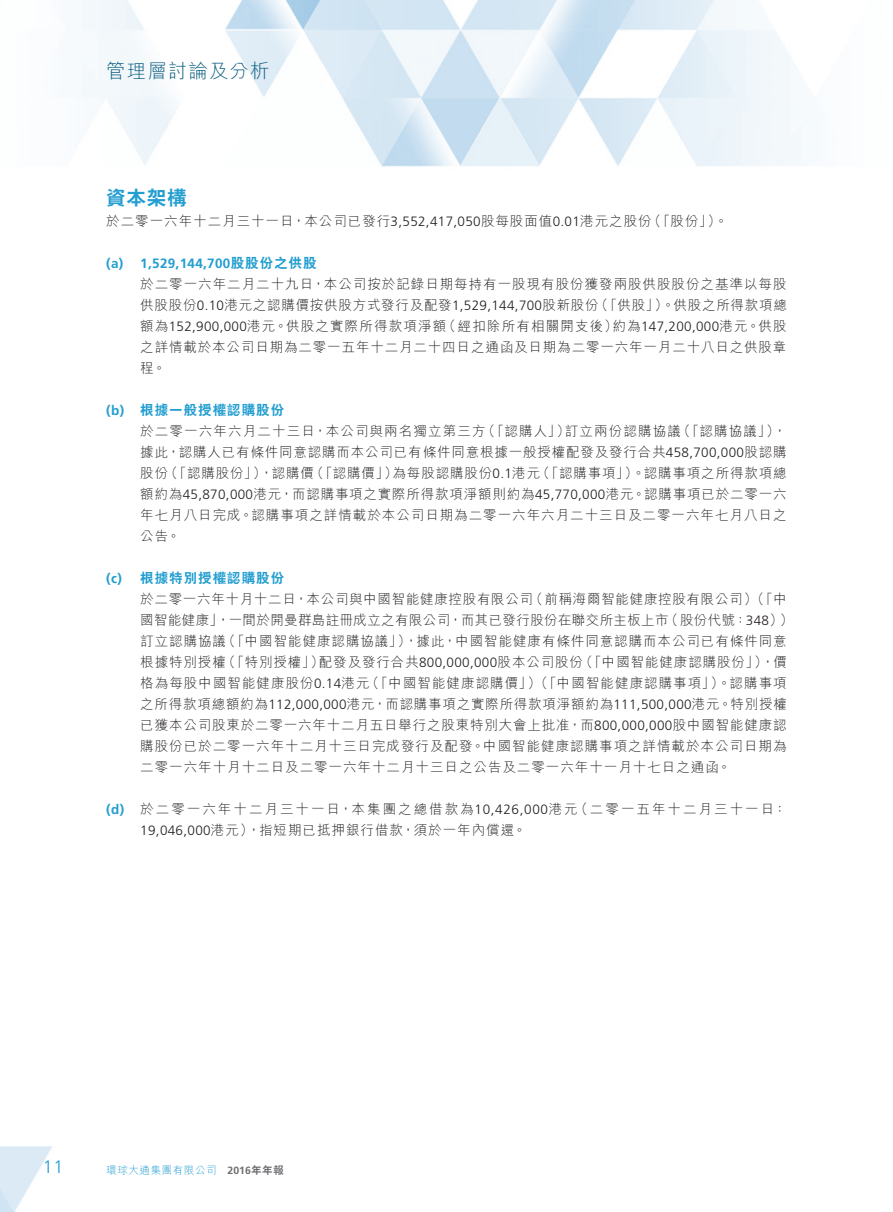
<style>
.page{position:relative;width:893px;height:1212px;background:#fff}
.page>*{position:absolute;margin:0;border:0;box-sizing:border-box;transform-origin:0 0}
.t1{font:300 19.5px "M Hei HK";letter-spacing:.055em;color:#0c5e7e}
.Heading_1{font:800 19.5px "C Hei 2 HK";color:#229ed0}
.t2{font:300 18px "Frutiger LT Std";color:#229ed0}
.Body_Text{font:300 13.5px/21px "M Hei HK";letter-spacing:.07em;color:#231f20;text-align:justify}
.Heading_2{font:300 13.5px/21px "M Hei HK";letter-spacing:.15em;color:#231f20}
.Heading_2-2{font:800 13.5px "C Hei 2 HK";letter-spacing:.075em;color:#229ed0}
.Heading_2-3{font:700 13.5px "Frutiger LT Std";letter-spacing:.025em;color:#229ed0}
.t3{font:300 10.5px "M Hei HK";letter-spacing:.06em;color:#229ed0}
.s1{font-family:"Frutiger LT Std"}
.s2{font-family:"C Hei 2 HK";font-weight:800}
.s3{font-family:"Frutiger LT Std";font-weight:700}
.s4{font-family:"Frutiger LT Std";font-weight:700;color:#229ed0}
.s5{font-family:"Frutiger LT Std";font-weight:700;color:#6c6d70}
.s6{font-family:"C Hei 2 HK";font-weight:800;color:#6c6d70}
</style>
<div class="page">
<img style="left:0;top:0;width:815px;height:1212px">
<h1 class="t1" style="left:106px;top:61px;width:165px">管理層討論及分析</h1>
<p class="Heading_1" style="left:106px;top:187px;width:82px">資本架構</p>
<p class="Body_Text" style="left:106px;top:210px;width:623px">於二零一六年十二月三十一日，本公司已發行<span class="s1">3,552,417,050</span>股每股面值<span class="s1">0.01</span>港元之股份（「股份」）。</p>
<p class="Heading_2-3" style="left:106px;top:255px;width:212px">(a) 1,529,144,700<span class="s2">股股份之供股</span></p>
<p class="Body_Text" style="left:140px;top:273px;width:648px">於二零一六年二月二十九日，本公司按於記錄日期每持有一股現有股份獲發兩股供股股份之基準以每股供股股份<span class="s1">0.10</span>港元之認購價按供股方式發行及配發<span class="s1">1,529,144,700</span>股新股份（「供股」）。供股之所得款項總額為<span class="s1">152,900,000</span>港元。供股之實際所得款項淨額（經扣除所有相關開支後）約為<span class="s1">147,200,000</span>港元。供股之詳情載於本公司日期為二零一五年十二月二十四日之通函及日期為二零一六年一月二十八日之供股章程。</p>
<p class="Heading_2-2" style="left:106px;top:403px;width:179px"><span class="s3">(b)</span> 根據一般授權認購股份</p>
<p class="Body_Text" style="left:140px;top:420px;width:648px">於二零一六年六月二十三日，本公司與兩名獨立第三方（「認購人」）訂立兩份認購協議（「認購協議」），據此，認購人已有條件同意認購而本公司已有條件同意根據一般授權配發及發行合共<span class="s1">458,700,000</span>股認購股份（「認購股份」），認購價（「認購價」）為每股認購股份<span class="s1">0.1</span>港元（「認購事項」）。認購事項之所得款項總額約為<span class="s1">45,870,000</span>港元，而認購事項之實際所得款項淨額則約為<span class="s1">45,770,000</span>港元。認購事項已於二零一六年七月八日完成。認購事項之詳情載於本公司日期為二零一六年六月二十三日及二零一六年七月八日之公告。</p>
<p class="Heading_2-2" style="left:106px;top:571px;width:179px"><span class="s3">(c)</span> 根據特別授權認購股份</p>
<p class="Body_Text" style="left:140px;top:588px;width:654px;text-align:left">於二零一六年十月十二日，本公司與中國智能健康控股有限公司（前稱海爾智能健康控股有限公司）（「中國智能健康」，一間於開曼群島註冊成立之有限公司，而其已發行股份在聯交所主板上市（股份代號：<span class="s1">348</span>））訂立認購協議（「中國智能健康認購協議」），據此，中國智能健康有條件同意認購而本公司已有條件同意根據特別授權（「特別授權」）配發及發行合共<span class="s1">800,000,000</span>股本公司股份（「中國智能健康認購股份」），價格為每股中國智能健康股份<span class="s1">0.14</span>港元（「中國智能健康認購價」）（「中國智能健康認購事項」）。認購事項之所得款項總額約為<span class="s1">112,000,000</span>港元，而認購事項之實際所得款項淨額約為<span class="s1">111,500,000</span>港元。特別授權已獲本公司股東於二零一六年十二月五日舉行之股東特別大會上批准，而<span class="s1">800,000,000</span>股中國智能健康認購股份已於二零一六年十二月十三日完成發行及配發。中國智能健康認購事項之詳情載於本公司日期為二零一六年十月十二日及二零一六年十二月十三日之公告及二零一六年十一月十七日之通函。</p>
<p class="Heading_2" style="left:140px;top:798px;width:648px;text-indent:-34px"><span class="s4">(d)</span> 於二零一六年十二月三十一日，本集團之總借款為<span class="s1">10,426,000</span>港元（二零一五年十二月三十一日：<br><span class="s1">19,046,000</span>港元），指短期已抵押銀行借款，須於一年內償還。</p>
<h2 class="t2" style="left:43px;top:1156px;width:22px">11</h2>
<p class="t3" style="left:106px;top:1164px;width:179px">環球大通集團有限公司 <span class="s5">2016</span><span class="s6">年年報</span></p>
</div>
